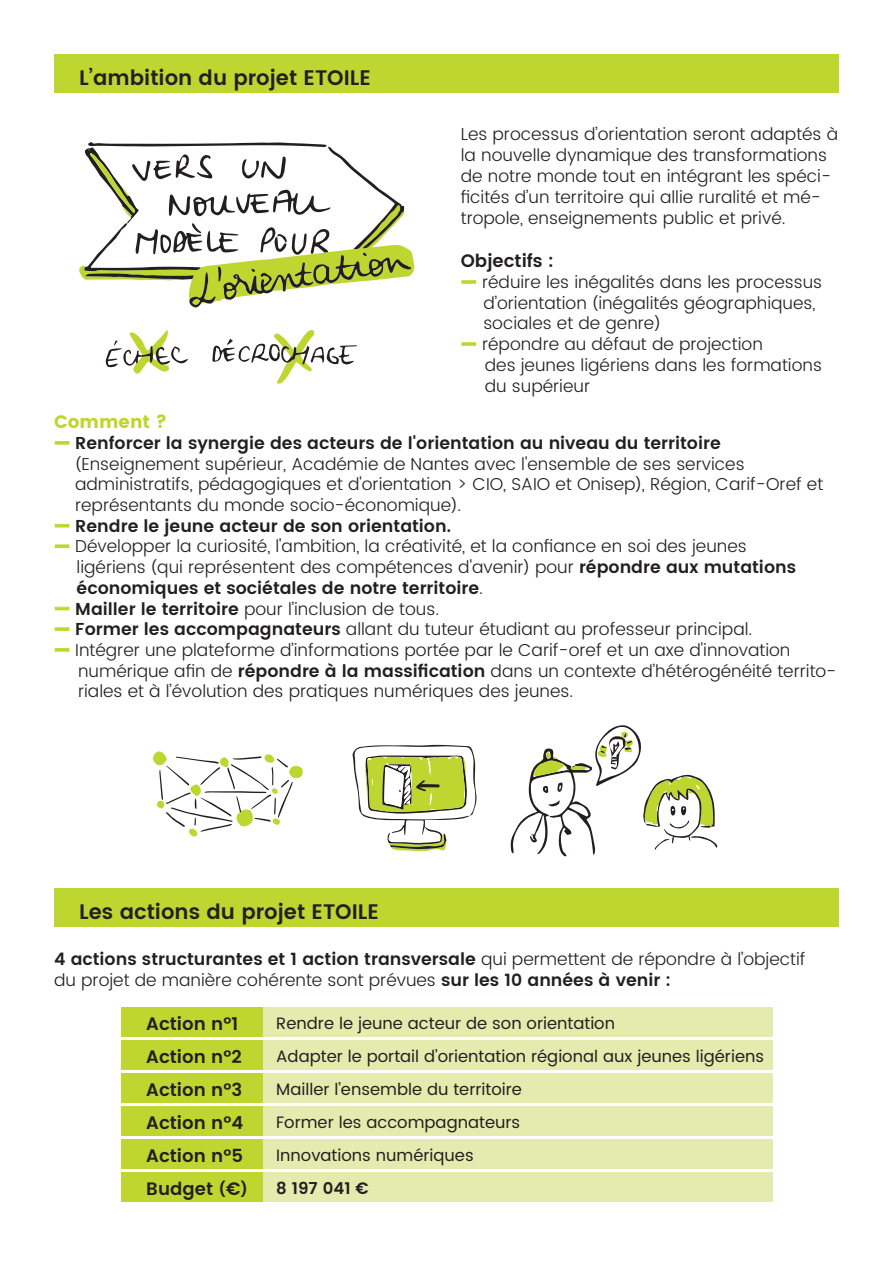
<style>
.page{position:relative;width:893px;height:1263px;background:#fff}
.page>*{position:absolute;margin:0;border:0;box-sizing:border-box;transform-origin:0 0}
.t1{font:600 21px "UA Poppins Texte";color:#231f20}
.t2{font:600 18px/33px "UA Poppins Texte";color:#231f20}
.t3{font:700 18px "UA Poppins Texte";color:#bed630}
.t4{font:300 17.25px/20.7px "UA Poppins Texte";color:#231f20}
.t5{font:600 17.25px "UA Poppins Texte";color:#231f20}
.t6{font:16.5px/33px "UA Poppins Texte";color:#231f20}
.t7{font:600 16.5px "UA Poppins Texte";color:#231f20}
.s1{font-weight:700;color:#bed630}
.s2{font-weight:600}
</style>
<div class="page">
<div style="left:462px;top:280px;width:14px;height:4px;border:1px solid #bed630"></div>
<div style="left:462px;top:342px;width:14px;height:4px;border:1px solid #bed630"></div>
<div style="left:54px;top:55px;width:784px;height:38px;background:#bed630"></div>
<svg style="left:79px;top:142px;width:336px;height:166px"></svg>
<svg style="left:105px;top:330px;width:83px;height:44px"></svg>
<svg style="left:212px;top:330px;width:145px;height:54px"></svg>
<div style="left:55px;top:441px;width:14px;height:3px;border:1px solid #bed630"></div>
<div style="left:55px;top:524px;width:14px;height:3px;border:1px solid #bed630"></div>
<div style="left:55px;top:545px;width:14px;height:3px;border:1px solid #bed630"></div>
<div style="left:55px;top:607px;width:14px;height:3px;border:1px solid #bed630"></div>
<div style="left:55px;top:627px;width:14px;height:4px;border:1px solid #bed630"></div>
<div style="left:55px;top:648px;width:14px;height:3px;border:1px solid #bed630"></div>
<div style="left:54px;top:888px;width:784px;height:39px;background:#bed630"></div>
<div style="left:121px;top:1007px;width:142px;height:30px;background:#bed630"></div>
<div style="left:121px;top:1073px;width:142px;height:30px;background:#bed630"></div>
<div style="left:121px;top:1040px;width:142px;height:30px;background:#bed630"></div>
<div style="left:121px;top:1106px;width:142px;height:30px;background:#bed630"></div>
<div style="left:121px;top:1139px;width:142px;height:30px;background:#bed630"></div>
<div style="left:121px;top:1172px;width:142px;height:30px;background:#bed630"></div>
<div style="left:263px;top:1007px;width:510px;height:30px;background:#e3ecae"></div>
<div style="left:263px;top:1073px;width:510px;height:30px;background:#e3ecae"></div>
<div style="left:263px;top:1040px;width:510px;height:30px;background:#e3ecae"></div>
<div style="left:263px;top:1106px;width:510px;height:30px;background:#e3ecae"></div>
<div style="left:263px;top:1139px;width:510px;height:30px;background:#e3ecae"></div>
<div style="left:263px;top:1172px;width:510px;height:30px;background:#e3ecae"></div>
<svg style="left:153px;top:751px;width:150px;height:86px"></svg>
<svg style="left:352px;top:745px;width:125px;height:106px"></svg>
<svg style="left:510px;top:725px;width:207px;height:131px"></svg>
<p class="t1" style="left:79px;top:62px;width:293px">L’ambition du projet ETOILE</p>
<p class="t4" style="left:461px;top:125px;width:379px">Les processus d’orientation seront adaptés à la nouvelle dynamique des transformations de notre monde tout en intégrant les spéci&shy;ficités d’un territoire qui allie ruralité et mé&shy;tropole, enseignements public et privé.</p>
<p class="t2" style="left:461px;top:243px;width:94px">Objectifs :</p>
<p class="t4" style="left:483px;top:272px;width:340px;text-indent:-22px"><span class="s1">—</span> réduire les inégalités dans les processus d’orientation (inégalités géographiques, sociales et de genre)</p>
<p class="t4" style="left:485px;top:334px;width:339px;text-indent:-24px"><span class="s1">—</span> répondre au défaut de projection<br>des jeunes ligériens dans les formations du supérieur</p>
<p class="t3" style="left:54px;top:411px;width:115px">Comment ?</p>
<p class="t4" style="left:75px;top:433px;width:750px;text-indent:-21px"><span class="s1">—</span> <span class="s2">Renforcer la synergie des acteurs de l'orientation au niveau du territoire </span>(Enseignement supérieur, Académie de Nantes avec l'ensemble de ses services administratifs, pédagogiques et d'orientation &gt; CIO, SAIO et Onisep), Région, Carif-Oref et représentants du monde socio-économique).</p>
<p class="t5" style="left:54px;top:513px;width:398px"><span class="s1">—</span> Rendre le jeune acteur de son orientation.</p>
<p class="t4" style="left:77px;top:537px;width:721px;text-indent:-22px"><span class="s1">—</span> Développer la curiosité, l'ambition, la créativité, et la confiance en soi des jeunes ligériens (qui représentent des compétences d'avenir) pour <span class="s2">répondre aux mutations économiques et sociétales de notre territoire</span>.</p>
<p class="t4" style="left:54px;top:599px;width:387px"><span class="s1">—</span> <span class="s2">Mailler le territoire</span> pour l’inclusion de tous.</p>
<p class="t4" style="left:54px;top:619px;width:700px"><span class="s1">—</span> <span class="s2">Former les accompagnateurs</span> allant du tuteur étudiant au professeur principal.</p>
<p class="t4" style="left:78px;top:640px;width:760px;text-indent:-24px"><span class="s1">—</span> Intégrer une plateforme d’informations portée par le Carif-oref et un axe d'innovation numérique afin de <span class="s2">répondre à la massification</span> dans un contexte d’hétérogénéité territo&shy;riales et à l’évolution des pratiques numériques des jeunes.</p>
<p class="t1" style="left:79px;top:896px;width:301px">Les actions du projet ETOILE</p>
<p class="t4" style="left:54px;top:949px;width:753px"><span class="s2">4 actions structurantes et 1 action transversale</span> qui permettent de répondre à l’objectif du projet de manière cohérente sont prévues <span class="s2">sur les 10 années à venir :</span></p>
<p class="t2" style="left:146px;top:1006px;width:93px">Action n°1</p>
<p class="t6" style="left:276px;top:1007px;width:340px">Rendre le jeune acteur de son orientation</p>
<p class="t2" style="left:146px;top:1039px;width:97px">Action n°2</p>
<p class="t6" style="left:276px;top:1040px;width:489px">Adapter le portail d’orientation régional aux jeunes ligériens</p>
<p class="t2" style="left:146px;top:1072px;width:97px">Action n°3</p>
<p class="t6" style="left:276px;top:1073px;width:247px">Mailler l’ensemble du territoire</p>
<p class="t2" style="left:146px;top:1105px;width:103px">Action n°4<br>Action n°5<br>Budget (€)</p>
<p class="t6" style="left:276px;top:1106px;width:245px">Former les accompagnateurs<br>Innovations numériques</p>
<p class="t7" style="left:276px;top:1176px;width:94px">8 197 041 €</p>
</div>
